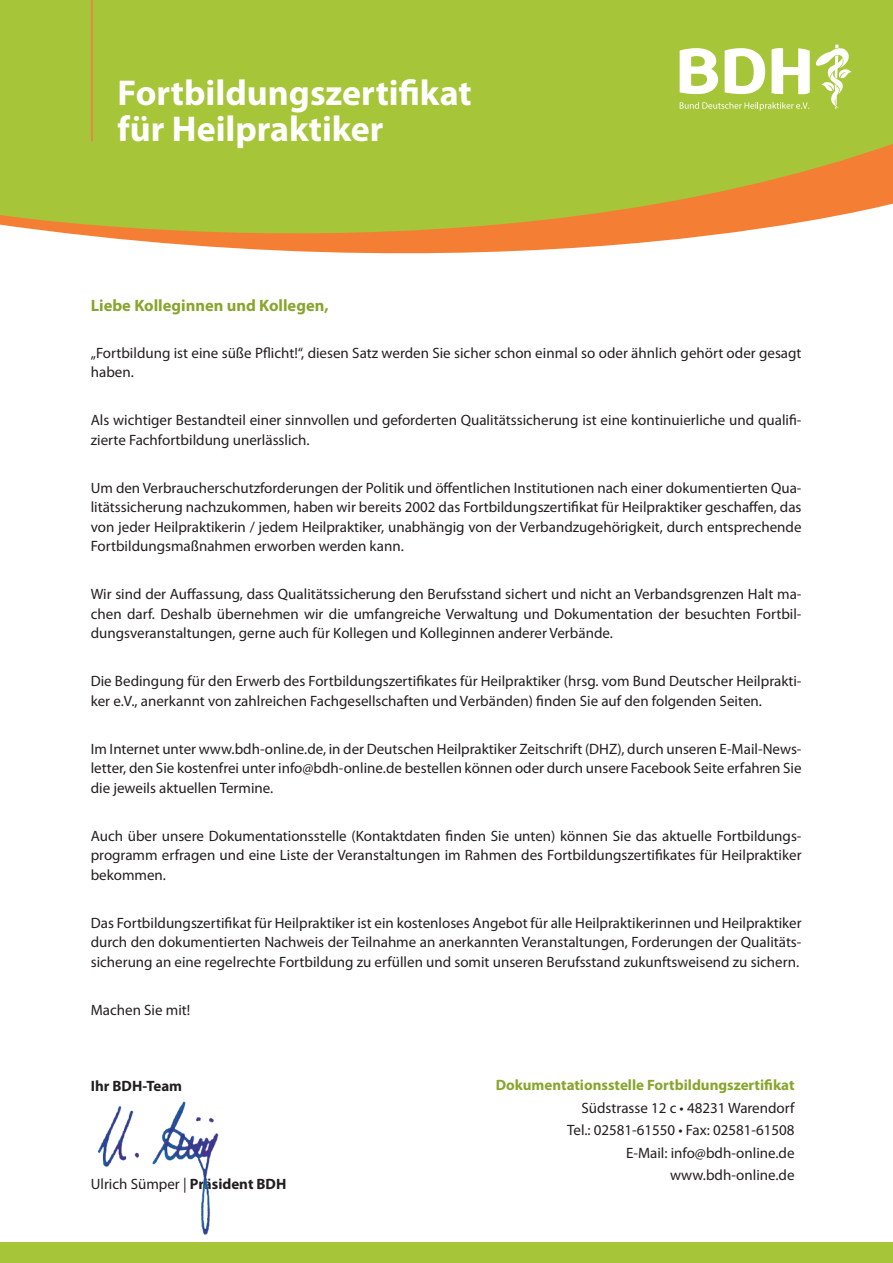
<style>
.page{position:relative;width:893px;height:1263px;background:#fff}
.page>*{position:absolute;margin:0;border:0;box-sizing:border-box;transform-origin:0 0}
.t1{font:700 36px "Myriad Pro";color:#fff}
.t2{font:700 16.5px "Myriad Pro";color:#88a52d}
.t3{font:15px/19.5px "Myriad Pro";color:#231f20;text-align:justify}
.t4{font:700 15px "Myriad Pro";color:#88a52d}
.t5{font:700 15px "Myriad Pro";color:#231f20}
.s1{font-weight:700}
</style>
<div class="page">
<div style="left:0;top:0;width:893px;height:141px;background:#a6c539"></div>
<svg style="left:0;top:141px;width:893px;height:113px;background:#c3ba4f"></svg>
<hr style="left:91px;top:0;width:2px;height:141px;background:#f47b3d">
<svg style="left:680px;top:44px;width:171px;height:67px"></svg>
<div style="left:0;top:1243px;width:893px;height:20px;background:#a6c539"></div>
<img style="left:97px;top:1101px;width:122px;height:134px">
<p class="t1" style="left:118px;top:72px;width:355px">Fortbildungszertifikat</p>
<p class="t1" style="left:118px;top:108px;width:267px">für Heilpraktiker</p>
<p class="t2" style="left:91px;top:296px;width:239px">Liebe Kolleginnen und Kollegen,</p>
<p class="t3" style="left:91px;top:343px;width:712px">„Fortbildung ist eine süße Pflicht!“, diesen Satz werden Sie sicher schon einmal so oder ähnlich gehört oder gesagt haben.</p>
<p class="t3" style="left:91px;top:411px;width:712px">Als wichtiger Bestandteil einer sinnvollen und geforderten Qualitätssicherung ist eine kontinuierliche und qualifi&shy;zierte Fachfortbildung unerlässlich.</p>
<p class="t3" style="left:91px;top:478px;width:712px">Um den Verbraucherschutzforderungen der Politik und öffentlichen Institutionen nach einer dokumentierten Qua&shy;litätssicherung nachzukommen, haben wir bereits 2002 das Fortbildungszertifikat für Heilpraktiker geschaffen, das von jeder Heilpraktikerin / jedem Heilpraktiker, unabhängig von der Verbandzugehörigkeit, durch entsprechende Fortbildungsmaßnahmen erworben werden kann.</p>
<p class="t3" style="left:91px;top:585px;width:712px">Wir sind der Auffassung, dass Qualitätssicherung den Berufsstand sichert und nicht an Verbandsgrenzen Halt ma&shy;chen darf. Deshalb übernehmen wir die umfangreiche Verwaltung und Dokumentation der besuchten Fortbil&shy;dungsveranstaltungen, gerne auch für Kollegen und Kolleginnen anderer Verbände.</p>
<p class="t3" style="left:91px;top:672px;width:712px">Die Bedingung für den Erwerb des Fortbildungszertifikates für Heilpraktiker (hrsg. vom Bund Deutscher Heilprakti&shy;ker e.V., anerkannt von zahlreichen Fachgesellschaften und Verbänden) finden Sie auf den folgenden Seiten.</p>
<p class="t3" style="left:91px;top:739px;width:712px">Im Internet unter www.bdh-online.de, in der Deutschen Heilpraktiker Zeitschrift (DHZ), durch unseren E-Mail-News&shy;letter, den Sie kostenfrei unter info@bdh-online.de bestellen können oder durch unsere Facebook Seite erfahren Sie die jeweils aktuellen Termine.</p>
<p class="t3" style="left:91px;top:826px;width:712px">Auch über unsere Dokumentationsstelle (Kontaktdaten finden Sie unten) können Sie das aktuelle Fortbildungs&shy;programm erfragen und eine Liste der Veranstaltungen im Rahmen des Fortbildungszertifikates für Heilpraktiker bekommen.</p>
<p class="t3" style="left:91px;top:913px;width:712px">Das Fortbildungszertifikat für Heilpraktiker ist ein kostenloses Angebot für alle Heilpraktikerinnen und Heilpraktiker durch den dokumentierten Nachweis der Teilnahme an anerkannten Veranstaltungen, Forderungen der Qualitäts&shy;sicherung an eine regelrechte Fortbildung zu erfüllen und somit unseren Berufsstand zukunftsweisend zu sichern.</p>
<p class="t3" style="left:91px;top:1000px;width:101px">Machen Sie mit!</p>
<p class="t5" style="left:91px;top:1078px;width:93px">Ihr BDH-Team</p>
<p class="t3" style="left:91px;top:1174px;width:197px">Ulrich Sümper | <span class="s1">Präsident BDH</span></p>
<p class="t4" style="left:496px;top:1077px;width:300px">Dokumentationsstelle Fortbildungszertifikat</p>
<p class="t3" style="left:581px;top:1098px;width:215px">Südstrasse 12 c • 48231 Warendorf</p>
<p class="t3" style="left:567px;top:1120px;width:229px">Tel.: 02581-61550 • Fax: 02581-61508</p>
<p class="t3" style="left:626px;top:1143px;width:170px">E-Mail: info@bdh-online.de</p>
<p class="t3" style="left:670px;top:1165px;width:126px">www.bdh-online.de</p>
</div>
